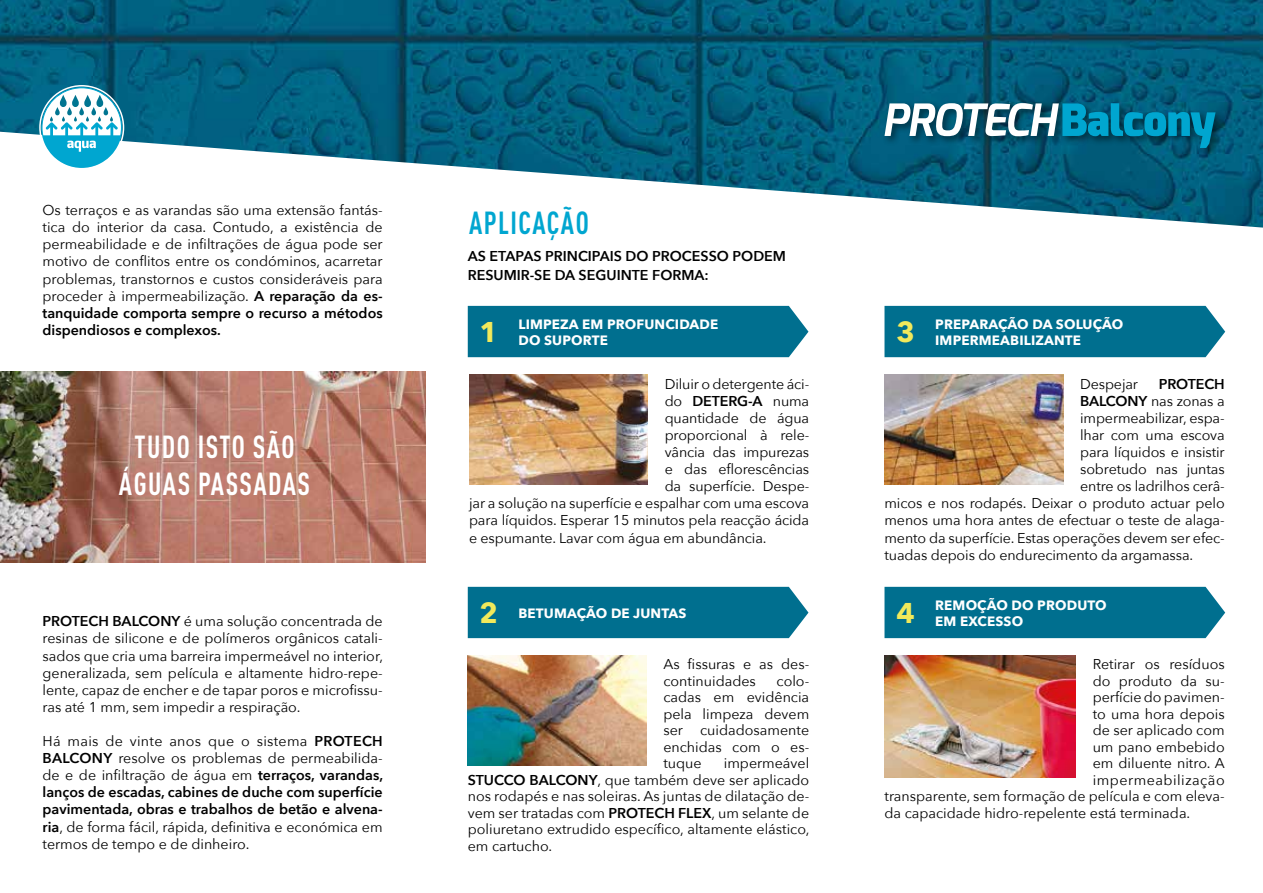
<style>
.page{position:relative;width:1263px;height:893px;background:#fff}
.page>*{position:absolute;margin:0;border:0;box-sizing:border-box;transform-origin:0 0}
.t1{font:31.5px/37.8px "DIN Cond Bold Alternate";letter-spacing:.05em;color:#fff;text-align:center;scale:.9 1}
.t2{font:31.5px "DIN Cond Bold Alternate";letter-spacing:.05em;color:#00a6d0;scale:.9 1}
.t3{font:14.25px/17.1px "Avenir Next";letter-spacing:-.01em;color:#000;text-align:justify}
.t4{font:600 14.25px/19.5px "Avenir Next";color:#000}
.t5{font:14.25px "Avenir Next";letter-spacing:.035em;color:#000}
.t6{font:700 13.5px/16.2px "Avenir Next";letter-spacing:.01em;color:#fff}
.s1{font-weight:600}
.s2{font-weight:400}
.s3{font-size:28.5px;color:#f1e95b}
</style>
<div class="page">
<img style="left:0;top:0;width:1263px;height:228px">
<svg style="left:41px;top:87px;width:81px;height:81px"></svg>
<div style="left:39px;top:85px;width:85px;height:85px;border:2px solid #fff;border-radius:50%"></div>
<div style="left:881px;top:100px;width:344px;height:58px;background:#000;opacity:.5"></div>
<svg style="left:884px;top:103px;width:331px;height:45px"></svg>
<div style="left:468px;top:306px;width:340px;height:51px;background:#006f8f"></div>
<div style="left:884px;top:306px;width:341px;height:51px;background:#006f8f"></div>
<div style="left:884px;top:587px;width:341px;height:51px;background:#006f8f"></div>
<div style="left:468px;top:587px;width:340px;height:51px;background:#006f8f"></div>
<img style="left:0;top:371px;width:425px;height:191px">
<img style="left:469px;top:374px;width:179px;height:111px">
<img style="left:468px;top:655px;width:178px;height:110px">
<img style="left:884px;top:374px;width:179px;height:111px">
<img style="left:884px;top:655px;width:192px;height:122px">
<p class="t3" style="left:43px;top:201px;width:342px">Os terraços e as varandas são uma extensão fantás&shy;tica do interior da casa. Contudo, a existência de permeabilidade e de infiltrações de água pode ser motivo de conflitos entre os condóminos, acarretar problemas, transtornos e custos consideráveis para proceder à impermeabilização. <span class="s1">A reparação da es&shy;tanquidade comporta sempre o recurso a métodos dispendiosos e complexos.</span></p>
<h1 class="t1" style="left:119px;top:427px;width:214px">TUDO ISTO SÃO<br>ÁGUAS PASSADAS</h1>
<p class="t3" style="left:43px;top:612px;width:342px"><span class="s1">PROTECH BALCONY</span> é uma solução concentrada de resinas de silicone e de polímeros orgânicos catali&shy;sados que cria uma barreira impermeável no interior, generalizada, sem película e altamente hidro-repe&shy;lente, capaz de encher e de tapar poros e microfissu&shy;ras até 1 mm, sem impedir a respiração.</p>
<p class="t3" style="left:43px;top:732px;width:342px">Há mais de vinte anos que o sistema <span class="s1">PROTECH BALCONY</span> resolve os problemas de permeabilida&shy;de e de infiltração de água em <span class="s1">terraços, varandas, lanços de escadas, cabines de duche com superfície pavimentada, obras e trabalhos de betão e alvena&shy;ria</span>, de forma fácil, rápida, definitiva e económica em termos de tempo e de dinheiro.</p>
<h1 class="t2" style="left:469px;top:203px;width:135px">APLICAÇÃO</h1>
<p class="t4" style="left:468px;top:246px;width:320px">AS ETAPAS PRINCIPAIS DO PROCESSO PODEM<br>RESUMIR-SE DA SEGUINTE FORMA:</p>
<p class="t6" style="left:480px;top:316px;width:240px;text-indent:39px">LIMPEZA EM PROFUNCIDADE<br><sup>1</sup> DO SUPORTE</p>
<p class="t6" style="left:896px;top:316px;width:228px;text-indent:39px">PREPARAÇÃO DA SOLUÇÃO<br><sup>3</sup> IMPERMEABILIZANTE</p>
<p class="t3" style="left:665px;top:374px;width:146px">Diluir o detergente áci-</p>
<p class="t4" style="left:665px;top:391px;width:146px"><span class="s2">do</span> DETERG-A <span class="s2">numa</span></p>
<p class="t3" style="left:665px;top:409px;width:146px">quantidade de água</p>
<p class="t3" style="left:665px;top:426px;width:146px">proporcional à rele-</p>
<p class="t3" style="left:665px;top:443px;width:146px">vância das impurezas</p>
<p class="t3" style="left:665px;top:460px;width:146px">e das eflorescências</p>
<p class="t3" style="left:665px;top:477px;width:146px">da superfície. Despe-</p>
<p class="t3" style="left:469px;top:494px;width:342px">jar a solução na superfície e espalhar com uma escova</p>
<p class="t3" style="left:469px;top:511px;width:342px">para líquidos. Esperar 15 minutos pela reacção ácida</p>
<p class="t3" style="left:469px;top:528px;width:299px">e espumante. Lavar com água em abundância.</p>
<p class="t6" style="left:480px;top:605px;width:208px"><span class="s3">2</span> BETUMAÇÃO DE JUNTAS</p>
<p class="t3" style="left:663px;top:655px;width:147px;line-height:16.5px">As fissuras e as des&shy;continuidades</p>
<p class="t3" style="left:663px;top:672px;width:147px;line-height:16.5px;text-indent:113px">colo&shy;cadas em evidência pela limpeza devem ser cuidadosamente enchidas com o es&shy;tuque</p>
<p class="t3" style="left:468px;top:754px;width:343px;line-height:16.5px;text-indent:256px">impermeável <span class="s1">STUCCO BALCONY</span>, que também deve ser aplicado nos rodapés e nas soleiras. As juntas de dilatação de&shy;vem ser tratadas com <span class="s1">PROTECH FLEX</span>, um selante de poliuretano extrudido específico, altamente elástico, em cartucho.</p>
<p class="t3" style="left:1080px;top:374px;width:59px">Despejar</p>
<p class="t4" style="left:1159px;top:374px;width:67px">PROTECH</p>
<p class="t3" style="left:1080px;top:392px;width:146px"><span class="s1">BALCONY</span> nas zonas a</p>
<p class="t3" style="left:1080px;top:409px;width:146px">impermeabilizar, espa-</p>
<p class="t3" style="left:1080px;top:426px;width:146px">lhar com uma escova</p>
<p class="t3" style="left:1080px;top:443px;width:146px">para líquidos e insistir</p>
<p class="t3" style="left:1080px;top:460px;width:146px">sobretudo nas juntas</p>
<p class="t3" style="left:1080px;top:477px;width:146px">entre os ladrilhos cerâ-</p>
<p class="t3" style="left:884px;top:494px;width:342px">micos e nos rodapés. Deixar o produto actuar pelo</p>
<p class="t3" style="left:884px;top:511px;width:342px">menos uma hora antes de efectuar o teste de alaga-</p>
<p class="t3" style="left:884px;top:528px;width:342px">mento da superfície. Estas operações devem ser efec-</p>
<p class="t3" style="left:884px;top:545px;width:310px">tuadas depois do endurecimento da argamassa.</p>
<p class="t6" style="left:896px;top:597px;width:212px;text-indent:39px">REMOÇÃO DO PRODUTO<br><sup>4</sup> EM EXCESSO</p>
<p class="t3" style="left:1093px;top:655px;width:133px">Retirar os resíduos</p>
<p class="t3" style="left:1093px;top:672px;width:133px">do produto da su-</p>
<p class="t3" style="left:1093px;top:688px;width:133px">perfície do pavimen-</p>
<p class="t3" style="left:1093px;top:705px;width:133px">to uma hora depois</p>
<p class="t3" style="left:1093px;top:721px;width:133px">de ser aplicado com</p>
<p class="t3" style="left:1093px;top:738px;width:133px">um pano embebido</p>
<p class="t3" style="left:1093px;top:754px;width:134px">em diluente nitro. A</p>
<p class="t5" style="left:1093px;top:768px;width:134px">impermeabilização</p>
<p class="t3" style="left:884px;top:787px;width:342px">transparente, sem formação de película e com eleva-</p>
<p class="t3" style="left:884px;top:804px;width:307px">da capacidade hidro-repelente está terminada.</p>
</div>
